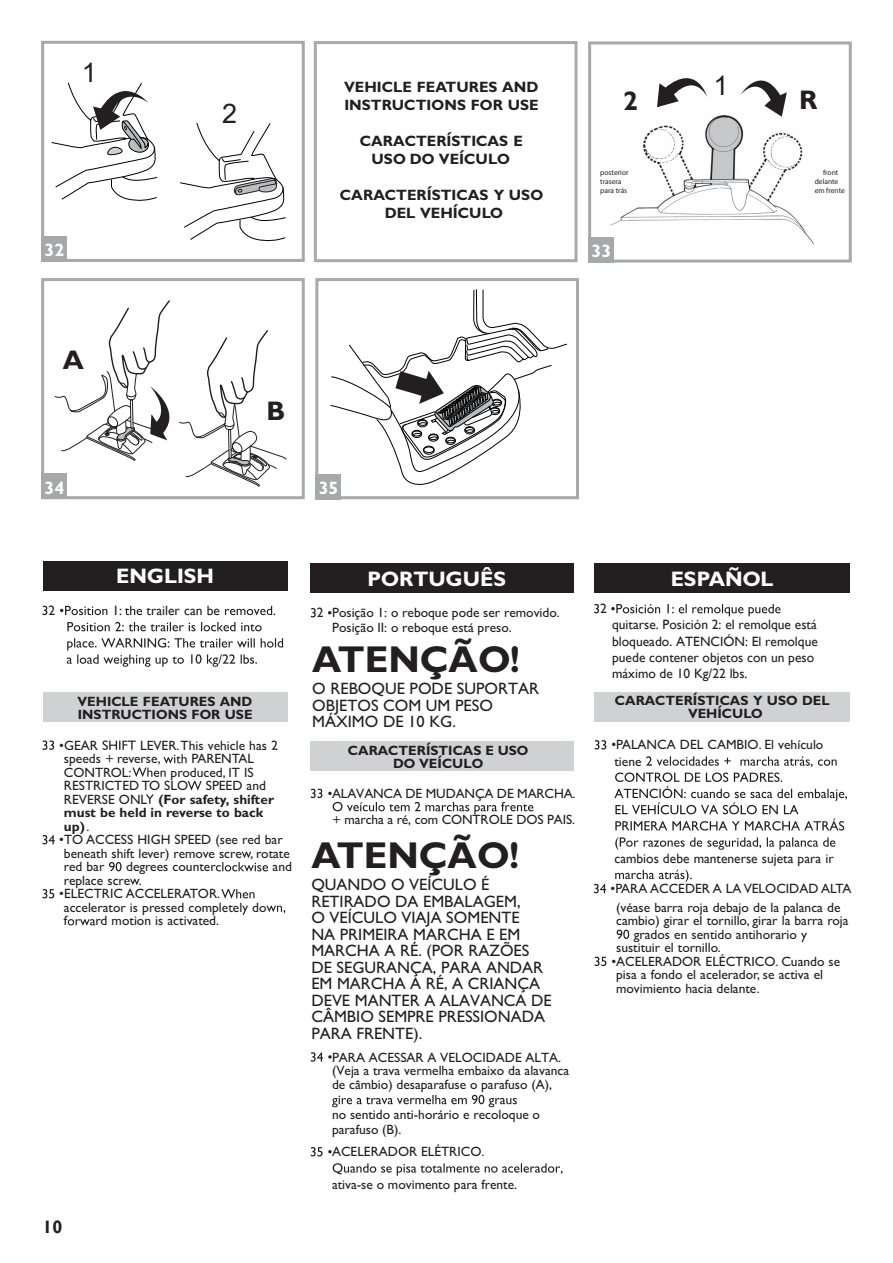
<style>
.page{position:relative;width:893px;height:1263px;background:#fff}
.page>*{position:absolute;margin:0;border:0;box-sizing:border-box;transform-origin:0 0}
.t1{font:700 37.5px "Gill Sans";color:#231f20}
.t2{font:700 27px "Gill Sans";color:#231f20}
.t3{font:27px "Arial";color:#231f20}
.t4{font:700 21px "Gill Sans";color:#fff}
.t5{font:700 18px "Gill Sans";color:#fff}
.t6{font:700 18px "Gill Sans";color:#231f20}
.t7{font:16.5px/16.5px "M Gill Sans";color:#231f20}
.t8{font:700 15px/18px "Gill Sans";color:#231f20;text-align:center}
.t9{font:13.5px/13.5px "M Gill Sans";color:#231f20}
.t10{font:13.5px/16.2px "Gill Sans";color:#231f20}
.t11{font:700 13.5px/13.5px "Gill Sans";color:#231f20}
.t12{font:7.5px/9px "Myriad Pro";color:#231f20}
.s1{font-family:"M Gill Sans";font-weight:400}
.s2{font-family:"Gill Sans"}
</style>
<div class="page">
<div style="left:314px;top:41px;width:263px;height:221px;border:3px solid #a8a9ad"></div>
<img style="left:610px;top:115px;width:204px;height:129px">
<div style="left:588px;top:41px;width:264px;height:222px;border:3px solid #a8a9ad"></div>
<svg style="left:657px;top:78px;width:50px;height:29px"></svg>
<svg style="left:740px;top:80px;width:47px;height:37px"></svg>
<div style="left:588px;top:237px;width:26px;height:26px;background:#a7a8ac"></div>
<div style="left:315px;top:278px;width:264px;height:221px;border:3px solid #a8a9ad"></div>
<svg style="left:331px;top:289px;width:236px;height:196px"></svg>
<div style="left:315px;top:474px;width:26px;height:26px;background:#a7a8ac"></div>
<div style="left:41px;top:278px;width:264px;height:221px;border:3px solid #a8a9ad"></div>
<svg style="left:55px;top:300px;width:232px;height:200px"></svg>
<div style="left:41px;top:474px;width:26px;height:25px;background:#a7a8ac"></div>
<div style="left:41px;top:41px;width:264px;height:221px;border:3px solid #a7a8ac"></div>
<svg style="left:180px;top:122px;width:106px;height:120px"></svg>
<svg style="left:51px;top:82px;width:107px;height:119px"></svg>
<div style="left:41px;top:236px;width:26px;height:26px;background:#a7a8ac"></div>
<div style="left:43px;top:692px;width:244px;height:30px;background:#d0d1d3"></div>
<svg style="left:43px;top:740px;width:11px;height:10px"></svg>
<svg style="left:272px;top:740px;width:5px;height:10px"></svg>
<svg style="left:103px;top:740px;width:99px;height:64px"></svg>
<svg style="left:43px;top:835px;width:12px;height:9px"></svg>
<svg style="left:109px;top:862px;width:13px;height:9px"></svg>
<svg style="left:216px;top:852px;width:52px;height:19px"></svg>
<svg style="left:130px;top:879px;width:10px;height:6px"></svg>
<svg style="left:43px;top:889px;width:11px;height:9px"></svg>
<svg style="left:221px;top:889px;width:33px;height:9px"></svg>
<svg style="left:242px;top:906px;width:6px;height:9px"></svg>
<svg style="left:266px;top:906px;width:19px;height:7px"></svg>
<svg style="left:68px;top:919px;width:27px;height:6px"></svg>
<div style="left:43px;top:561px;width:244px;height:30px;background:#231f20"></div>
<svg style="left:43px;top:606px;width:4px;height:9px"></svg>
<svg style="left:60px;top:606px;width:47px;height:9px"></svg>
<svg style="left:125px;top:606px;width:17px;height:9px"></svg>
<svg style="left:225px;top:606px;width:50px;height:9px"></svg>
<svg style="left:67px;top:622px;width:195px;height:9px"></svg>
<svg style="left:67px;top:638px;width:216px;height:29px"></svg>
<div style="left:594px;top:692px;width:256px;height:30px;background:#d0d1d3"></div>
<svg style="left:595px;top:740px;width:11px;height:9px"></svg>
<svg style="left:614px;top:756px;width:233px;height:74px"></svg>
<svg style="left:615px;top:837px;width:220px;height:13px"></svg>
<svg style="left:615px;top:870px;width:77px;height:12px"></svg>
<svg style="left:594px;top:884px;width:12px;height:9px"></svg>
<svg style="left:617px;top:929px;width:12px;height:10px"></svg>
<svg style="left:801px;top:933px;width:6px;height:9px"></svg>
<svg style="left:595px;top:957px;width:11px;height:9px"></svg>
<div style="left:594px;top:563px;width:256px;height:30px;background:#231f20"></div>
<svg style="left:594px;top:604px;width:5px;height:9px"></svg>
<svg style="left:611px;top:604px;width:170px;height:12px"></svg>
<div style="left:310px;top:741px;width:264px;height:30px;background:#d0d1d3"></div>
<svg style="left:311px;top:789px;width:11px;height:9px"></svg>
<svg style="left:333px;top:802px;width:200px;height:12px"></svg>
<div style="left:310px;top:563px;width:264px;height:30px;background:#231f20"></div>
<svg style="left:311px;top:608px;width:5px;height:9px"></svg>
<svg style="left:328px;top:792px;width:4px;height:3px"></svg>
<svg style="left:332px;top:1095px;width:185px;height:12px"></svg>
<svg style="left:311px;top:1052px;width:21px;height:10px"></svg>
<svg style="left:333px;top:1163px;width:230px;height:12px"></svg>
<svg style="left:311px;top:1147px;width:21px;height:9px"></svg>
<h2 class="t3" style="left:82px;top:54px;width:17px">1</h2>
<h3 class="t5" style="left:44px;top:239px;width:21px">32</h3>
<h2 class="t3" style="left:222px;top:95px;width:17px">2</h2>
<p class="t8" style="left:344px;top:77px;width:196px;text-align:left">VEHICLE FEATURES AND<br>INSTRUCTIONS FOR USE</p>
<p class="t8" style="left:360px;top:131px;width:165px">CARACTERÍSTICAS E<br>USO DO VEÍCULO</p>
<p class="t8" style="left:340px;top:185px;width:205px">CARACTERÍSTICAS Y USO<br>DEL VEHÍCULO</p>
<h2 class="t2" style="left:623px;top:84px;width:16px">2</h2>
<p class="t12" style="left:600px;top:168px;width:30px">posterior trasera para trás</p>
<h3 class="t5" style="left:591px;top:240px;width:21px">33</h3>
<h2 class="t3" style="left:713px;top:67px;width:17px">1</h2>
<h2 class="t2" style="left:799px;top:83px;width:20px">R</h2>
<p class="t12" style="left:815px;top:168px;width:32px;text-indent:8px">front delante em frente</p>
<h2 class="t2" style="left:63px;top:343px;width:23px">A</h2>
<h3 class="t5" style="left:44px;top:476px;width:21px">34</h3>
<h2 class="t2" style="left:267px;top:394px;width:20px">B</h2>
<h3 class="t5" style="left:319px;top:477px;width:21px">35</h3>
<h3 class="t4" style="left:116px;top:562px;width:99px">ENGLISH</h3>
<p class="t10" style="left:48px;top:603px;width:8px">2</p>
<p class="t10" style="left:112px;top:603px;width:11px">1:</p>
<p class="t10" style="left:147px;top:603px;width:75px">trailer can be</p>
<p class="t11" style="left:78px;top:694px;width:177px">VEHICLE FEATURES AND<br>INSTRUCTIONS FOR USE</p>
<p class="t9" style="left:59px;top:739px;width:40px">•GEAR</p>
<p class="t9" style="left:64px;top:739px;width:205px;text-indent:76px">LEVER. This vehicle has speeds + reverse,</p>
<p class="t9" style="left:192px;top:752px;width:64px">PARENTAL</p>
<p class="t9" style="left:64px;top:766px;width:69px">CONTROL:</p>
<p class="t9" style="left:64px;top:766px;width:191px;text-indent:107px">produced, IT IS<br>RESTRICTED TO SLO</p>
<p class="t9" style="left:206px;top:779px;width:62px">SPEED and</p>
<p class="t11" style="left:64px;top:792px;width:212px"><span class="s1">REVERSE ONL</span> (For safety, shifter must be held in reverse to back up)<span class="s1">.</span></p>
<p class="t9" style="left:64px;top:833px;width:227px;text-indent:-5px">•TO ACCESS HIGH SPEED (see red bar beneath shift lever) remove scre , rotate red bar</p>
<p class="t9" style="left:126px;top:860px;width:91px">degrees counter</p>
<p class="t9" style="left:273px;top:860px;width:21px">and</p>
<p class="t9" style="left:64px;top:874px;width:79px">replace scre .</p>
<p class="t9" style="left:64px;top:887px;width:204px;text-indent:-5px">•ELECTRIC ACCELERATOR. accelerator is pressed completel do f</p>
<p class="t9" style="left:95px;top:914px;width:125px">rd motion is activated.</p>
<h3 class="t6" style="left:43px;top:1216px;width:21px">10</h3>
<h3 class="t4" style="left:368px;top:566px;width:140px">PORTUGUÊS</h3>
<p class="t9" style="left:332px;top:605px;width:229px;line-height:15px;text-indent:-15px"><span class="s2">2</span> Posição 1: o reboque pode ser removido.<br>Posição II: o reboque está preso.</p>
<h1 class="t1" style="left:312px;top:636px;width:209px">ATENÇÃO!</h1>
<p class="t7" style="left:312px;top:681px;width:228px">O REBOQUE PODE SUPORTAR<br>OBJETOS COM UM PESO<br>MÁXIMO DE 10 KG.</p>
<p class="t11" style="left:348px;top:743px;width:182px;text-align:center">CARACTERÍSTICAS E USO<br>DO VEÍCULO</p>
<p class="t9" style="left:332px;top:780px;width:245px;line-height:26.4px">ALAVANCA DE MUDANÇA DE MARCHA. + marcha a ré, com CONTROLE DOS PAIS.</p>
<h1 class="t1" style="left:311px;top:832px;width:209px">ATENÇÃO!</h1>
<p class="t7" style="left:311px;top:877px;width:242px">QUANDO O VEÍCULO É<br>RETIRADO DA EMBALAGEM,<br>O VEÍCULO VIAJA SOMENTE<br>NA PRIMEIRA MARCHA E EM<br>MARCHA A RÉ. (POR RAZÕES<br>DE SEGURANÇA, PARA ANDAR<br>EM MARCHA A RÉ, A CRIANÇA<br>DEVE MANTER A ALAVANCA DE<br>CÂMBIO SEMPRE PRESSIONADA<br>PARA FRENTE).</p>
<p class="t9" style="left:332px;top:1050px;width:239px">PARA ACESSAR A VELOCIDADE ALTA. (Veja a trava vermelha embaixo da alavanca</p>
<p class="t9" style="left:332px;top:1070px;width:221px;line-height:29.4px">de câmbio) desaparafuse o parafuso (A), no sentido anti-horário e recoloque o</p>
<p class="t9" style="left:332px;top:1118px;width:154px;line-height:22.8px">parafuso (B).<br>ACELERADOR ELÉTRICO.</p>
<p class="t9" style="left:332px;top:1177px;width:187px">ativa-se o movimento para frente.</p>
<p class="t10" style="left:600px;top:601px;width:8px">2</p>
<h3 class="t4" style="left:671px;top:566px;width:104px">ESPAÑOL</h3>
<p class="t10" style="left:612px;top:617px;width:207px">quitarse. Posición 2: el remolque está bloqueado. ATENCIÓN: El remolque puede contener objetos con un peso máximo de 10 Kg/22 lbs.</p>
<p class="t11" style="left:615px;top:693px;width:216px;text-align:center">CARACTERÍSTICAS Y USO DEL<br>VEHÍCULO</p>
<p class="t9" style="left:611px;top:737px;width:213px;line-height:16.2px">•PALANCA DEL CAMBIO. El vehículo tiene</p>
<p class="t10" style="left:614px;top:850px;width:221px">cambios debe mantenerse sujeta para ir</p>
<p class="t9" style="left:611px;top:879px;width:242px;line-height:18.8px;text-align:center">•PARA ACCEDER A LA VELOCIDAD ALTA (véase barra roja debajo de la palanca de</p>
<p class="t9" style="left:616px;top:914px;width:234px">cambio) girar el tornillo, girar la barra roja</p>
<p class="t9" style="left:634px;top:928px;width:165px">grados en sentido antihorario</p>
<p class="t9" style="left:616px;top:941px;width:106px">sustituir el tornillo.</p>
<p class="t9" style="left:616px;top:955px;width:226px;text-indent:-5px">•ACELERADOR ELÉCTRICO. Cuando se pisa a fondo el acelerador, se activa el movimiento hacia delante.</p>
</div>
